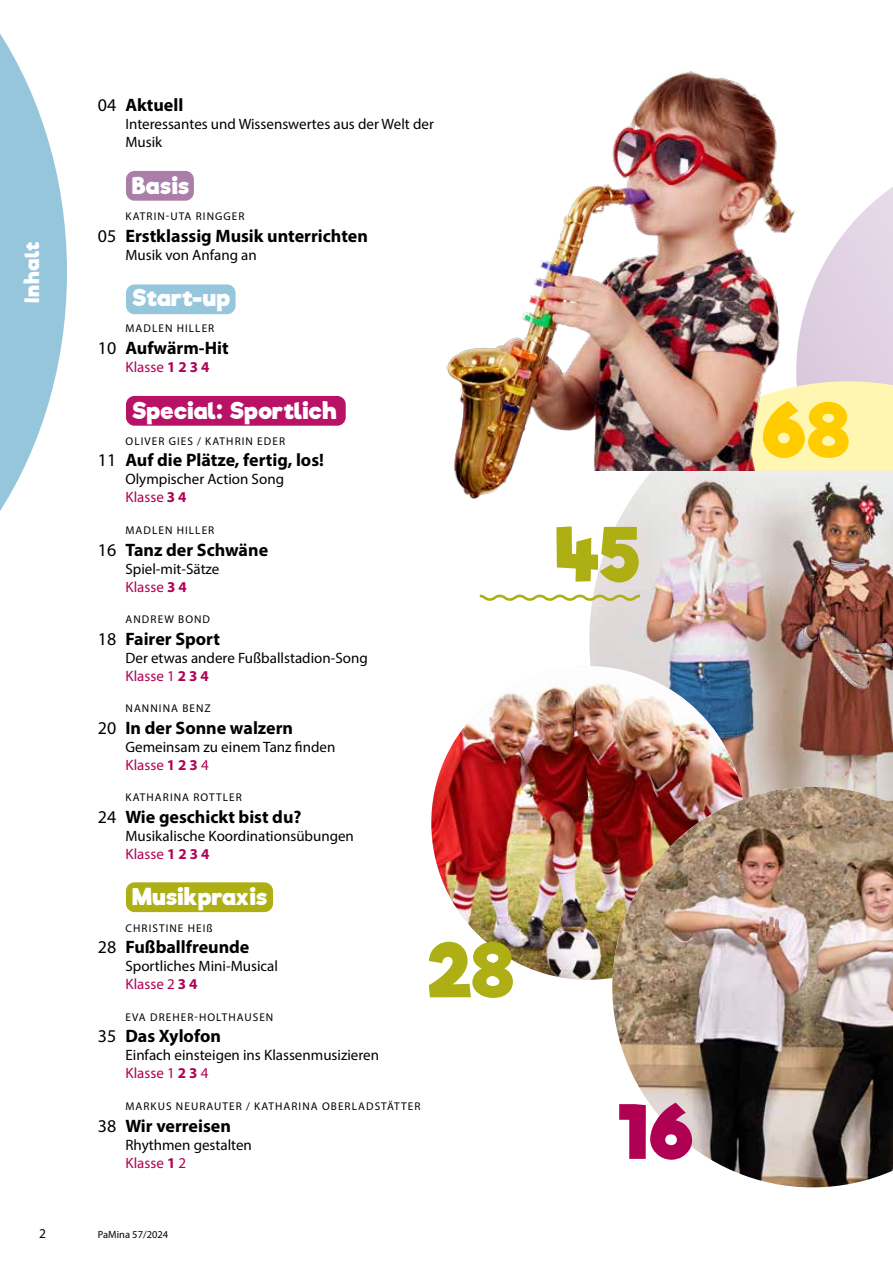
<style>
.page{position:relative;width:893px;height:1263px;background:#fff}
.page>*{position:absolute;margin:0;border:0;box-sizing:border-box;transform-origin:0 0}
.t1{font:700 72px "Riffic";color:#adaf14}
.t2{font:700 72px "Riffic";color:#b00053}
.t3{font:700 72px "Riffic";color:#fc0}
.t4{font:700 22.5px "Riffic";letter-spacing:-.02em;color:#fff}
.t5{font:700 19.5px "Riffic";letter-spacing:.025em;color:#fff}
.t6{font:700 18px "Myriad Pro";color:#000}
.t7{font:15px/18px "Myriad Pro";color:#000}
.t8{font:15px "Myriad Pro";color:#b00053}
.t9{font:13.5px "Myriad Pro";color:#000}
.t10{font:11.25px "Myriad Pro";letter-spacing:.095em;color:#000}
.t11{font:10.5px "Myriad Pro";color:#000}
.s1{font-weight:400}
.s2{font-weight:700}
.s3{color:#b00053}
.s4{font-weight:700;color:#b00053}
</style>
<div class="page">
<svg style="left:819px;top:187px;width:74px;height:194px"></svg>
<div style="left:594px;top:381px;width:299px;height:90px;background:#fff7b1"></div>
<img style="left:589px;top:471px;width:304px;height:316px">
<img style="left:431px;top:666px;width:314px;height:314px;border-radius:157px">
<img style="left:612px;top:787px;width:281px;height:400px">
<svg style="left:479px;top:593px;width:164px;height:9px"></svg>
<div style="left:126px;top:171px;width:68px;height:30px;background:#ab7eaa;border-radius:9px"></div>
<div style="left:126px;top:284px;width:110px;height:30px;background:#96c6dc;border-radius:9px"></div>
<div style="left:126px;top:396px;width:220px;height:30px;background:#b71266;border-radius:9px"></div>
<div style="left:126px;top:882px;width:147px;height:30px;background:#adaf14;border-radius:9px"></div>
<img style="left:454px;top:470px;width:57px;height:29px">
<img style="left:446px;top:71px;width:373px;height:399px">
<svg style="left:0;top:34px;width:67px;height:477px"></svg>
<h3 class="t5" style="left:20px;top:303px;width:63px;rotate:-90deg">Inhalt</h3>
<p class="t6" style="left:98px;top:93px;width:87px"><span class="s1">04</span> Aktuell</p>
<p class="t7" style="left:125px;top:115px;width:310px">Interessantes und Wissenswertes aus der Welt der<br>Musik</p>
<h2 class="t4" style="left:132px;top:172px;width:59px">Basis</h2>
<p class="t10" style="left:126px;top:209px;width:120px">KATRIN-UTA RINGGER</p>
<p class="t6" style="left:98px;top:224px;width:272px"><span class="s1">05</span> Erstklassig Musik unterrichten</p>
<p class="t7" style="left:125px;top:245px;width:133px">Musik von Anfang an</p>
<h2 class="t4" style="left:132px;top:284px;width:100px">Start-up</h2>
<p class="t10" style="left:126px;top:322px;width:90px">MADLEN HILLER</p>
<p class="t6" style="left:98px;top:336px;width:132px"><span class="s1">10</span> Aufwärm-Hit</p>
<p class="t8" style="left:125px;top:358px;width:86px">Klasse <span class="s2">1 2 3 4</span></p>
<h2 class="t4" style="left:132px;top:396px;width:207px">Special: Sportlich</h2>
<p class="t10" style="left:126px;top:434px;width:161px">OLIVER GIES / KATHRIN EDER</p>
<p class="t6" style="left:98px;top:449px;width:228px"><span class="s1">11</span> Auf die Plätze, fertig, los!</p>
<p class="t7" style="left:125px;top:470px;width:160px">Olympischer Action Song<br><span class="s3">Klasse</span> <span class="s4">3 4</span></p>
<p class="t10" style="left:126px;top:523px;width:90px">MADLEN HILLER</p>
<p class="t6" style="left:98px;top:538px;width:172px"><span class="s1">16</span> Tanz der Schwäne</p>
<p class="t7" style="left:125px;top:559px;width:96px">Spiel-mit-Sätze<br><span class="s3">Klasse</span> <span class="s4">3 4</span></p>
<p class="t10" style="left:126px;top:612px;width:86px">ANDREW BOND</p>
<p class="t6" style="left:98px;top:627px;width:124px"><span class="s1">18</span> Fairer Sport</p>
<p class="t7" style="left:125px;top:648px;width:244px">Der etwas andere Fußballstadion-Song<br><span class="s3">Klasse 1</span> <span class="s4">2 3 4</span></p>
<p class="t10" style="left:126px;top:701px;width:87px">NANNINA BENZ</p>
<p class="t6" style="left:98px;top:716px;width:197px"><span class="s1">20</span> In der Sonne walzern</p>
<p class="t7" style="left:125px;top:737px;width:211px">Gemeinsam zu einem Tanz finden<br><span class="s3">Klasse</span> <span class="s4">1 2 3</span> <span class="s3">4</span></p>
<p class="t10" style="left:126px;top:790px;width:118px">KATHARINA ROTTLER</p>
<p class="t6" style="left:98px;top:805px;width:205px"><span class="s1">24</span> Wie geschickt bist du?</p>
<p class="t7" style="left:125px;top:827px;width:230px">Musikalische Koordinationsübungen<br><span class="s3">Klasse</span> <span class="s4">1 2 3 4</span></p>
<h2 class="t4" style="left:132px;top:883px;width:137px">Musikpraxis</h2>
<p class="t10" style="left:126px;top:921px;width:89px">CHRISTINE HEIß</p>
<p class="t6" style="left:98px;top:935px;width:153px"><span class="s1">28</span> Fußballfreunde</p>
<p class="t7" style="left:125px;top:957px;width:154px">Sportliches Mini-Musical<br><span class="s3">Klasse 2</span> <span class="s4">3 4</span></p>
<p class="t10" style="left:126px;top:1010px;width:149px">EVA DREHER-HOLTHAUSEN</p>
<p class="t6" style="left:98px;top:1024px;width:125px"><span class="s1">35</span> Das Xylofon</p>
<p class="t7" style="left:125px;top:1046px;width:255px">Einfach einsteigen ins Klassenmusizieren<br><span class="s3">Klasse 1</span> <span class="s4">2 3</span> <span class="s3">4</span></p>
<p class="t10" style="left:126px;top:1099px;width:297px">MARKUS NEURAUTER / KATHARINA OBERLADSTÄTTER</p>
<p class="t6" style="left:98px;top:1114px;width:135px"><span class="s1">38</span> Wir verreisen</p>
<p class="t7" style="left:125px;top:1135px;width:128px">Rhythmen gestalten<br><span class="s3">Klasse</span> <span class="s4">1</span> <span class="s3">2</span></p>
<h1 class="t1" style="left:427px;top:926px;width:90px">28</h1>
<p class="t9" style="left:39px;top:1225px;width:8px">2</p>
<p class="t11" style="left:98px;top:1228px;width:72px">PaMina 57/2024</p>
<h1 class="t1" style="left:554px;top:510px;width:88px">45</h1>
<h1 class="t2" style="left:617px;top:1087px;width:79px">16</h1>
<h1 class="t3" style="left:761px;top:386px;width:92px">68</h1>
</div>
